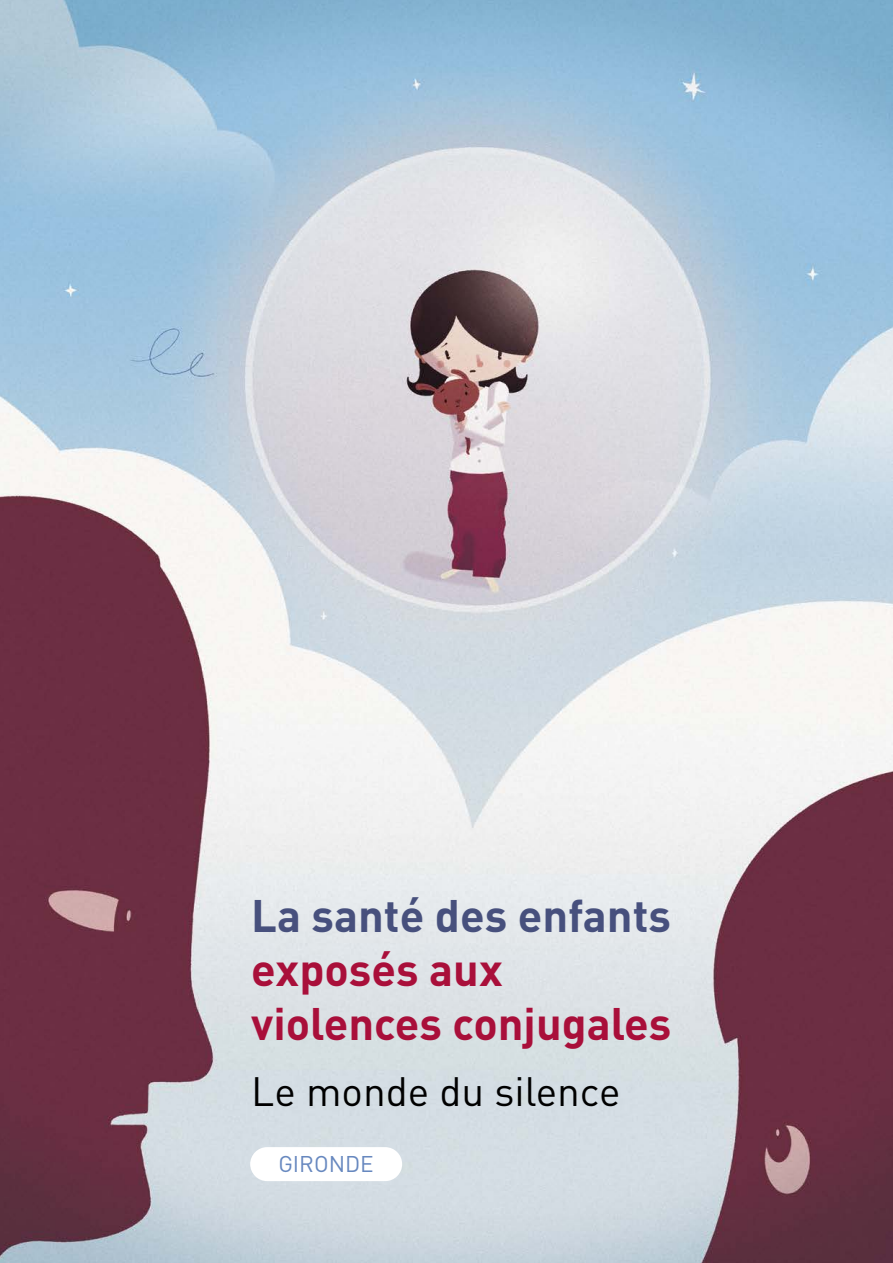
<style>
.page{position:relative;width:893px;height:1263px;background:#fff}
.page>*{position:absolute;margin:0;border:0;box-sizing:border-box;transform-origin:0 0}
.t1{font:700 45px/54px "DIN";color:#a90f3a}
.t2{font:700 45px "DIN";color:#47507d}
.t3{font:40.5px "DIN";color:#000}
.t4{font:22.5px "DIN";color:#6788bf}
</style>
<div class="page">
<img style="left:0;top:0;width:893px;height:1263px">
<div style="left:250px;top:1147px;width:152px;height:34px;background:#fff;border-radius:17px"></div>
<p class="t2" style="left:251px;top:886px;width:421px">La santé des enfants</p>
<p class="t1" style="left:251px;top:941px;width:422px">exposés aux violences conjugales</p>
<p class="t3" style="left:251px;top:1066px;width:371px">Le monde du silence</p>
<p class="t4" style="left:278px;top:1150px;width:97px">GIRONDE</p>
</div>
